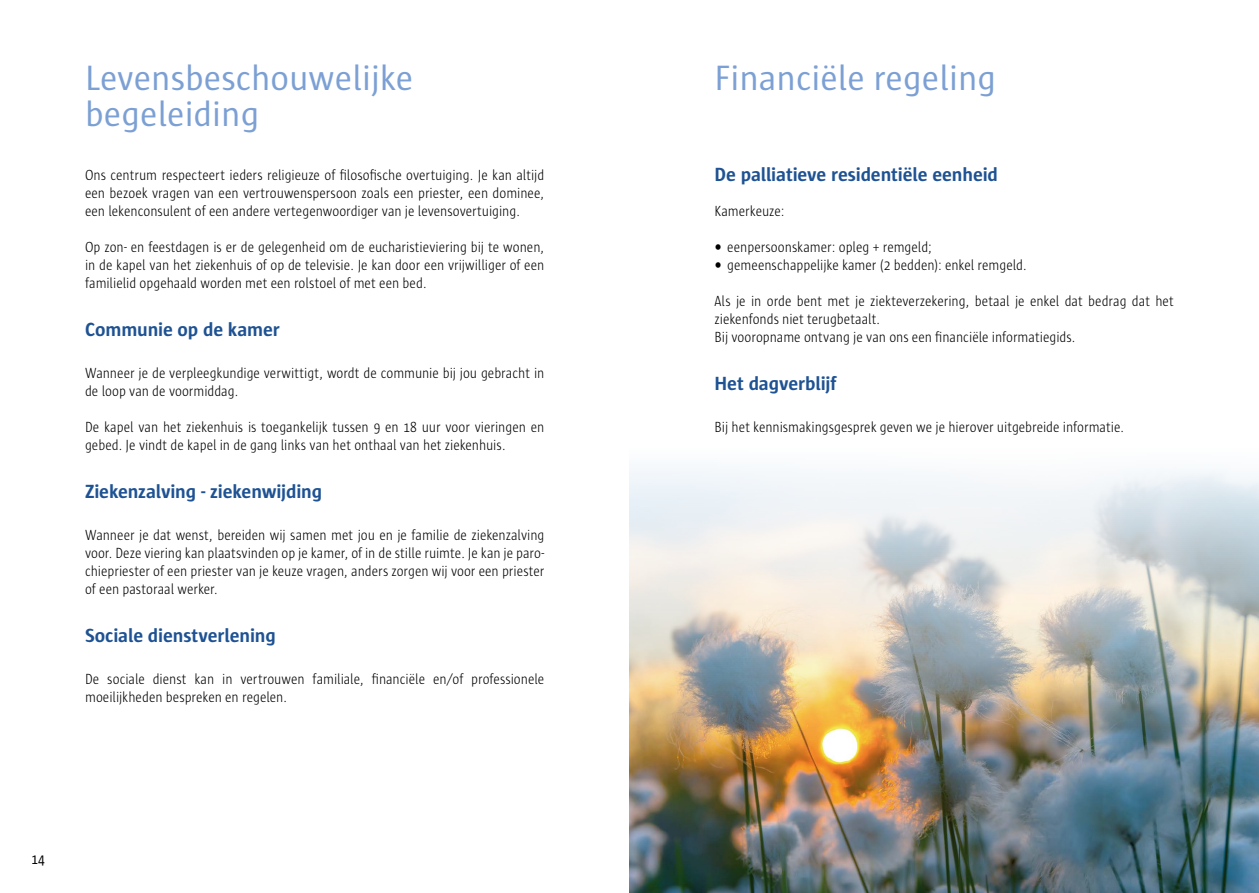
<style>
.page{position:relative;width:1259px;height:893px;background:#fff}
.page>*{position:absolute;margin:0;border:0;box-sizing:border-box;transform-origin:0 0}
.t1{font:36px/36px "Sun";color:#7ca0d4}
.t2{font:700 19.5px "Sun";letter-spacing:-.01em;color:#1e5293}
.t3{font:300 15px/18px "Sun";letter-spacing:-.005em;color:#000;scale:.9 1}
.t4{font:15px "Sun";color:#000;scale:.9 1}
.s1{font-weight:700;font-size:16.5px}
</style>
<div class="page">
<img style="left:629px;top:468px;width:630px;height:425px">
<h1 class="t1" style="left:85px;top:60px;width:330px">Levensbeschouwelijke begeleiding</h1>
<p class="t3" style="left:85px;top:166px;width:512px;text-align:justify">Ons centrum respecteert ieders religieuze of filosofische overtuiging. Je kan altijd een bezoek vragen van een vertrouwenspersoon zoals een priester, een dominee, een lekenconsulent of een andere vertegenwoordiger van je levensovertuiging.</p>
<p class="t3" style="left:85px;top:238px;width:512px;text-align:justify">Op zon- en feestdagen is er de gelegenheid om de eucharistieviering bij te wonen, in de kapel van het ziekenhuis of op de televisie. Je kan door een vrijwilliger of een familielid opgehaald worden met een rolstoel of met een bed.</p>
<h2 class="t2" style="left:85px;top:318px;width:196px">Communie op de kamer</h2>
<p class="t3" style="left:85px;top:364px;width:512px">Wanneer je de verpleegkundige verwittigt, wordt de communie bij jou gebracht in de loop van de voormiddag.</p>
<p class="t3" style="left:85px;top:418px;width:512px">De kapel van het ziekenhuis is toegankelijk tussen 9 en 18 uur voor vieringen en gebed. Je vindt de kapel in de gang links van het onthaal van het ziekenhuis.</p>
<h2 class="t2" style="left:85px;top:480px;width:239px">Ziekenzalving - ziekenwijding</h2>
<p class="t3" style="left:85px;top:526px;width:512px;text-align:justify">Wanneer je dat wenst, bereiden wij samen met jou en je familie de ziekenzalving voor. Deze viering kan plaatsvinden op je kamer, of in de stille ruimte. Je kan je paro&shy;chiepriester of een priester van je keuze vragen, anders zorgen wij voor een priester of een pastoraal werker.</p>
<h2 class="t2" style="left:85px;top:624px;width:192px">Sociale dienstverlening</h2>
<p class="t3" style="left:85px;top:670px;width:512px">De sociale dienst kan in vertrouwen familiale, financiële en/of professionele moeilijkheden bespreken en regelen.</p>
<p class="t4" style="left:31px;top:851px;width:17px">14</p>
<h1 class="t1" style="left:714px;top:60px;width:283px">Financiële regeling</h1>
<h2 class="t2" style="left:714px;top:164px;width:285px">De palliatieve residentiële eenheid</h2>
<p class="t3" style="left:714px;top:202px;width:79px">Kamerkeuze:</p>
<p class="t3" style="left:714px;top:238px;width:243px"><span class="s1">•</span> eenpersoonskamer: opleg + remgeld;</p>
<p class="t3" style="left:714px;top:256px;width:348px"><span class="s1">•</span> gemeenschappelijke kamer (2 bedden): enkel remgeld.</p>
<p class="t3" style="left:714px;top:292px;width:512px">Als je in orde bent met je ziekteverzekering, betaal je enkel dat bedrag dat het ziekenfonds niet terugbetaalt.<br>Bij vooropname ontvang je van ons een financiële informatiegids.</p>
<h2 class="t2" style="left:714px;top:372px;width:123px">Het dagverblijf</h2>
<p class="t3" style="left:714px;top:418px;width:457px">Bij het kennismakingsgesprek geven we je hierover uitgebreide informatie.</p>
</div>
